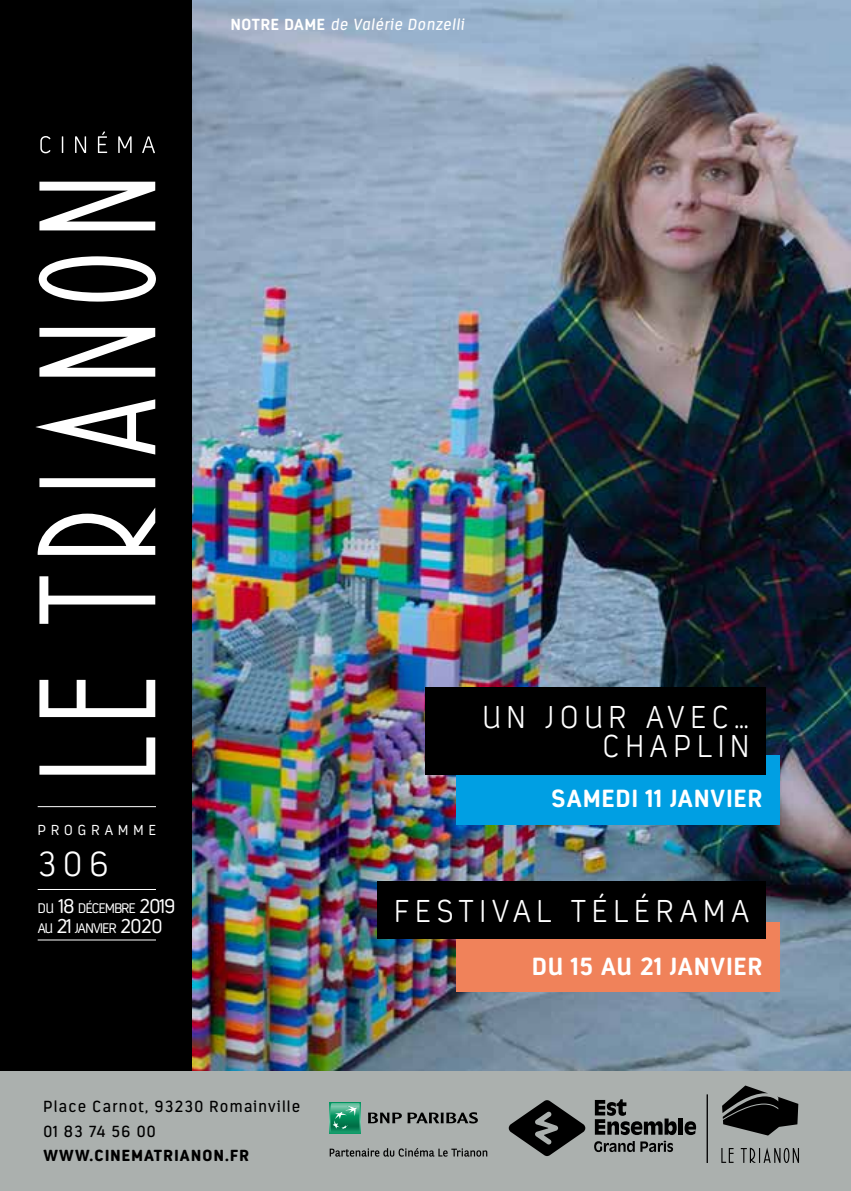
<style>
.page{position:relative;width:851px;height:1191px;background:#fff}
.page>*{position:absolute;margin:0;border:0;box-sizing:border-box;transform-origin:0 0}
.t1{font:200 34.6px "Estandar Rounded";color:#fff}
.t2{font:200 31.4px/29.6px "Estandar Rounded";letter-spacing:.2em;color:#fff;text-align:right}
.t3{font:700 24.8px "Estandar Rounded";letter-spacing:.05em;color:#fff}
.t4{font:16px/24.8px "Estandar Rounded";letter-spacing:.08em;color:#000}
.t5{font:italic 16px "Estandar Rounded";letter-spacing:.05em;color:#fff}
.t6{font:900 16px "Estandar Rounded";letter-spacing:.08em;color:#000}
.t7{font:300 14.4px "Estandar Rounded";letter-spacing:.355em;color:#fff}
.t8{font:300 13.8px/20px "Estandar Rounded";letter-spacing:-.045em;color:#fff}
.s1{font-weight:700;font-style:normal}
.s2{font-size:19.8px}
</style>
<div class="page">
<img style="left:191px;top:0;width:659px;height:1071px">
<div style="left:0;top:0;width:191px;height:1071px;background:#000"></div>
<div style="left:0;top:1071px;width:850px;height:120px;background:#abb0ae"></div>
<svg style="left:721px;top:1147px;width:77px;height:16px"></svg>
<svg style="left:722px;top:1085px;width:76px;height:50px"></svg>
<hr style="left:706px;top:1094px;width:1px;height:69px;background:#000">
<svg style="left:508px;top:1100px;width:77px;height:56px"></svg>
<hr style="left:678px;top:1118px;width:4px;height:16px;background:#000">
<svg style="left:684px;top:1121px;width:12px;height:14px"></svg>
<svg style="left:594px;top:1099px;width:82px;height:53px"></svg>
<div style="left:456px;top:755px;width:323px;height:69px;background:#009fe3"></div>
<div style="left:456px;top:922px;width:323px;height:69px;background:#f0825a"></div>
<div style="left:425px;top:687px;width:341px;height:87px;background:#000"></div>
<div style="left:377px;top:881px;width:388px;height:58px;background:#000"></div>
<svg style="left:40px;top:131px;width:115px;height:22px"></svg>
<hr style="left:38px;top:889px;width:118px;height:1px;background:#fff">
<hr style="left:38px;top:806px;width:118px;height:1px;background:#fff">
<hr style="left:38px;top:939px;width:118px;height:1px;background:#fff">
<svg style="left:35px;top:182px;width:120px;height:592px"></svg>
<svg style="left:329px;top:1148px;width:158px;height:8px"></svg>
<svg style="left:368px;top:1112px;width:110px;height:11px"></svg>
<svg style="left:329px;top:1102px;width:31px;height:31px"></svg>
<svg style="left:330px;top:1103px;width:29px;height:29px"></svg>
<p class="t5" style="left:231px;top:15px;width:234px"><span class="s1">NOTRE DAME</span> de Valérie Donzelli</p>
<p class="t7" style="left:38px;top:821px;width:120px">PROGRAMME</p>
<h1 class="t1" style="left:38px;top:844px;width:73px">306</h1>
<p class="t8" style="left:38px;top:898px;width:139px">DU <span class="s2">18</span> DÉCEMBRE <span class="s2">2019<br></span>AU <span class="s2">21</span> JANVIER <span class="s2">2020</span></p>
<h2 class="t2" style="left:483px;top:701px;width:267px">UN JOUR AVEC…<br>CHAPLIN</h2>
<h3 class="t3" style="left:551px;top:784px;width:213px">SAMEDI 11 JANVIER</h3>
<h2 class="t2" style="left:394px;top:896px;width:356px">FESTIVAL TÉLÉRAMA</h2>
<h3 class="t3" style="left:532px;top:951px;width:232px">DU 15 AU 21 JANVIER</h3>
<p class="t4" style="left:43px;top:1093px;width:258px">Place Carnot, 93230 Romainville<br>01 83 74 56 00</p>
<p class="t6" style="left:43px;top:1146px;width:207px">WWW.CINEMATRIANON.FR</p>
</div>
